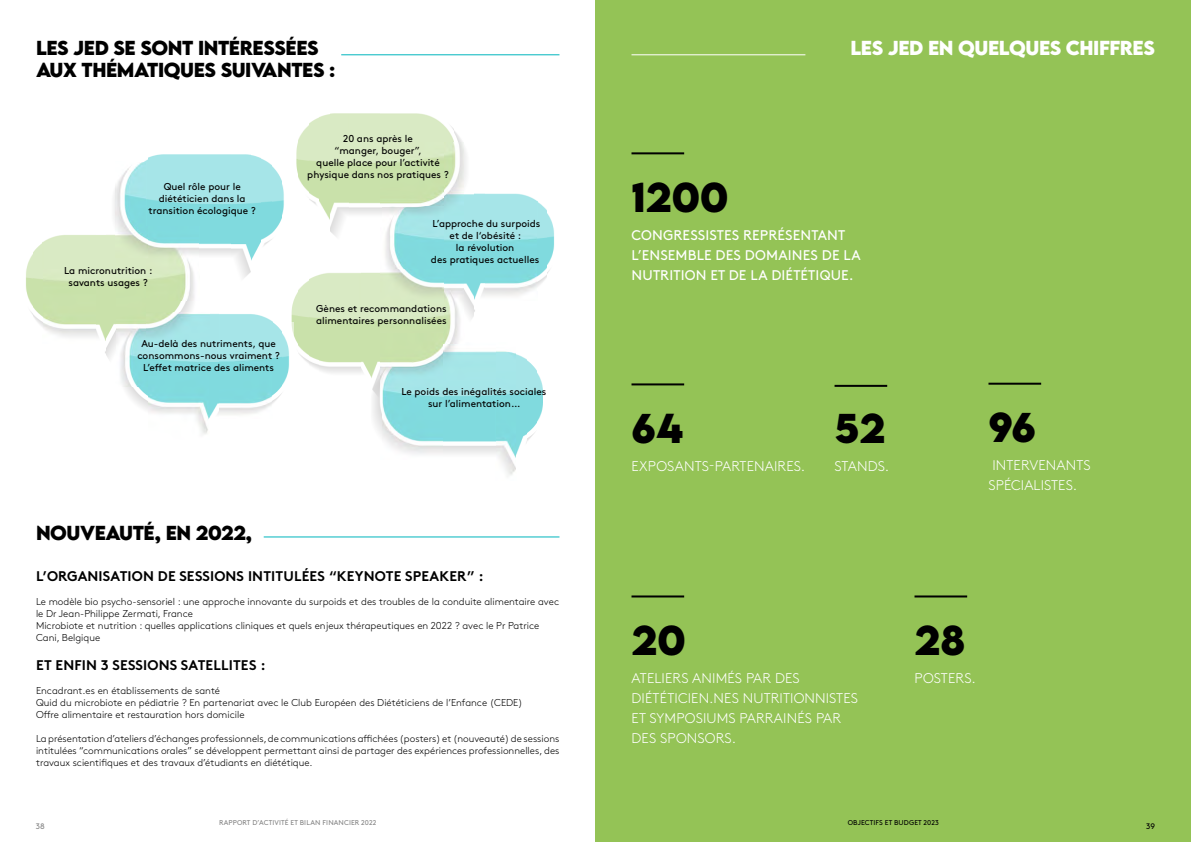
<style>
.page{position:relative;width:1191px;height:842px;background:#fff}
.page>*{position:absolute;margin:0;border:0;box-sizing:border-box;transform-origin:0 0}
.t1{font:700 37px "LEMONMILK";color:#000}
.t2{font:700 18px/21.6px "LEMONMILK";letter-spacing:-.025em;color:#000}
.t3{font:700 18px "LEMONMILK";letter-spacing:-.025em;color:#fff}
.t4{font:300 14px/20px "Brown Pro";letter-spacing:.01em;color:#fff}
.t5{font:700 14px "Brown Pro";letter-spacing:.01em;color:#000}
.t6{font:14px/20px "Brown Pro";letter-spacing:.01em;color:#fff}
.t7{font:300 10px/12px "Brown Pro";color:#000}
.t8{font:10px/12px "Brown Pro";color:#000;text-align:center}
.t9{font:8px "Brown Pro";color:#878787}
.t10{font:8px "Brown Pro";color:#000}
.t11{font:7px "Brown Pro";letter-spacing:.015em;color:#878787}
.t12{font:7px "Brown Pro";letter-spacing:.015em;color:#000}
</style>
<div class="page">
<hr style="left:341px;top:55px;width:218px;height:1px;background:#00b6bd">
<hr style="left:264px;top:537px;width:295px;height:1px;background:#00b6bd">
<img style="left:496px;top:351px;width:20px;height:124px">
<img style="left:516px;top:354px;width:11px;height:101px">
<img style="left:381px;top:142px;width:62px;height:312px">
<img style="left:371px;top:272px;width:10px;height:162px">
<img style="left:527px;top:360px;width:10px;height:81px">
<img style="left:537px;top:373px;width:6px;height:49px">
<img style="left:360px;top:272px;width:11px;height:105px">
<img style="left:308px;top:275px;width:10px;height:94px">
<img style="left:298px;top:281px;width:10px;height:82px">
<img style="left:291px;top:292px;width:7px;height:52px">
<img style="left:443px;top:142px;width:21px;height:201px">
<img style="left:464px;top:148px;width:11px;height:171px">
<img style="left:475px;top:193px;width:10px;height:105px">
<img style="left:485px;top:193px;width:52px;height:103px">
<img style="left:537px;top:201px;width:11px;height:86px">
<img style="left:548px;top:214px;width:6px;height:58px">
<img style="left:329px;top:113px;width:21px;height:124px">
<img style="left:318px;top:114px;width:11px;height:104px">
<img style="left:308px;top:118px;width:10px;height:87px">
<img style="left:298px;top:126px;width:10px;height:65px">
<img style="left:296px;top:143px;width:2px;height:31px">
<img style="left:381px;top:113px;width:73px;height:29px">
<img style="left:454px;top:130px;width:8px;height:12px">
<img style="left:147px;top:301px;width:62px;height:133px">
<img style="left:123px;top:386px;width:24px;height:23px">
<img style="left:209px;top:313px;width:11px;height:105px">
<img style="left:220px;top:314px;width:52px;height:101px">
<img style="left:272px;top:321px;width:10px;height:83px">
<img style="left:282px;top:322px;width:11px;height:63px">
<img style="left:116px;top:162px;width:31px;height:224px">
<img style="left:105px;top:186px;width:11px;height:173px">
<img style="left:95px;top:235px;width:10px;height:104px">
<img style="left:43px;top:235px;width:52px;height:102px">
<img style="left:32px;top:242px;width:11px;height:85px">
<img style="left:26px;top:255px;width:6px;height:58px">
<img style="left:147px;top:154px;width:52px;height:147px">
<img style="left:230px;top:154px;width:21px;height:124px">
<img style="left:251px;top:155px;width:11px;height:106px">
<img style="left:262px;top:159px;width:10px;height:87px">
<img style="left:272px;top:166px;width:10px;height:67px">
<img style="left:282px;top:184px;width:2px;height:31px">
<div style="left:595px;top:0;width:596px;height:842px;background:#94c356"></div>
<hr style="left:631px;top:152px;width:53px;height:2px;background:#000">
<hr style="left:631px;top:595px;width:53px;height:2px;background:#000">
<hr style="left:914px;top:595px;width:53px;height:2px;background:#000">
<hr style="left:631px;top:383px;width:53px;height:2px;background:#000">
<hr style="left:988px;top:383px;width:53px;height:2px;background:#000">
<hr style="left:834px;top:385px;width:53px;height:2px;background:#000">
<hr style="left:631px;top:55px;width:174px;height:1px;background:#fff">
<h2 class="t2" style="left:36px;top:38px;width:301px">LES JED SE SONT INTÉRESSÉES<br>AUX THÉMATIQUES SUIVANTES :</h2>
<p class="t8" style="left:148px;top:180px;width:109px">Quel rôle pour le diététicien dans la transition écologique ?</p>
<p class="t8" style="left:64px;top:263px;width:90px">La micronutrition : savants usages ?</p>
<p class="t8" style="left:137px;top:336px;width:144px">Au-delà des nutriments, que consommons-nous vraiment ?<br>L’effet matrice des aliments</p>
<p class="t8" style="left:307px;top:132px;width:143px">20 ans après le<br>“manger, bouger”,<br>quelle place pour l’activité physique dans nos pratiques ?</p>
<p class="t8" style="left:431px;top:217px;width:111px">L’approche du surpoids et de l‘obésité :<br>la révolution<br>des pratiques actuelles</p>
<p class="t8" style="left:316px;top:302px;width:132px;text-align:left">Gènes et recommandations alimentaires personnalisées</p>
<p class="t8" style="left:401px;top:385px;width:146px">Le poids des inégalités sociales sur l’alimentation…</p>
<h2 class="t2" style="left:36px;top:522px;width:218px">NOUVEAUTÉ, EN 2022,</h2>
<h3 class="t5" style="left:36px;top:565px;width:449px">L’ORGANISATION DE SESSIONS INTITULÉES “KEYNOTE SPEAKER” :</h3>
<p class="t7" style="left:36px;top:595px;width:524px">Le modèle bio psycho-sensoriel : une approche innovante du surpoids et des troubles de la conduite alimentaire avec le Dr Jean-Philippe Zermati, France<br>Microbiote et nutrition : quelles applications cliniques et quels enjeux thérapeutiques en 2022 ? avec le Pr Patrice Cani, Belgique</p>
<h3 class="t5" style="left:36px;top:653px;width:231px">ET ENFIN 3 SESSIONS SATELLITES :</h3>
<p class="t7" style="left:36px;top:684px;width:488px">Encadrant.es en établissements de santé<br>Quid du microbiote en pédiatrie ? En partenariat avec le Club Européen des Diététiciens de l’Enfance (CEDE)<br>Offre alimentaire et restauration hors domicile</p>
<p class="t7" style="left:36px;top:732px;width:525px;text-align:justify">La présentation d’ateliers d’échanges professionnels, de communications affichées (posters) et (nouveauté) de sessions intitulées “communications orales” se développent permettant ainsi de partager des expériences professionnelles, des travaux scientifiques et des travaux d’étudiants en diététique.</p>
<p class="t9" style="left:36px;top:820px;width:10px">38</p>
<p class="t11" style="left:219px;top:817px;width:159px">RAPPORT D’ACTIVITÉ ET BILAN FINANCIER 2022</p>
<h2 class="t3" style="left:850px;top:36px;width:306px">LES JED EN QUELQUES CHIFFRES</h2>
<h1 class="t1" style="left:631px;top:172px;width:98px">1200</h1>
<h3 class="t6" style="left:631px;top:224px;width:231px">CONGRESSISTES REPRÉSENTANT<br>L’ENSEMBLE DES DOMAINES DE LA<br>NUTRITION ET DE LA DIÉTÉTIQUE.</h3>
<h1 class="t1" style="left:631px;top:403px;width:53px">64</h1>
<h3 class="t4" style="left:631px;top:455px;width:175px">EXPOSANTS-PARTENAIRES.</h3>
<h1 class="t1" style="left:834px;top:403px;width:52px">52</h1>
<h3 class="t4" style="left:834px;top:455px;width:56px">STANDS.</h3>
<h1 class="t1" style="left:988px;top:402px;width:49px">96</h1>
<h3 class="t4" style="left:988px;top:454px;width:103px">INTERVENANTS<br>SPÉCIALISTES.</h3>
<h1 class="t1" style="left:631px;top:615px;width:56px">20</h1>
<h3 class="t4" style="left:631px;top:667px;width:228px">ATELIERS ANIMÉS PAR DES<br>DIÉTÉTICIEN.NES NUTRITIONNISTES<br>ET SYMPOSIUMS PARRAINÉS PAR<br>DES SPONSORS.</h3>
<h1 class="t1" style="left:914px;top:615px;width:52px">28</h1>
<h3 class="t4" style="left:914px;top:667px;width:63px">POSTERS.</h3>
<p class="t12" style="left:847px;top:817px;width:93px">OBJECTIFS ET BUDGET 2023</p>
<p class="t10" style="left:1146px;top:820px;width:10px">39</p>
</div>
